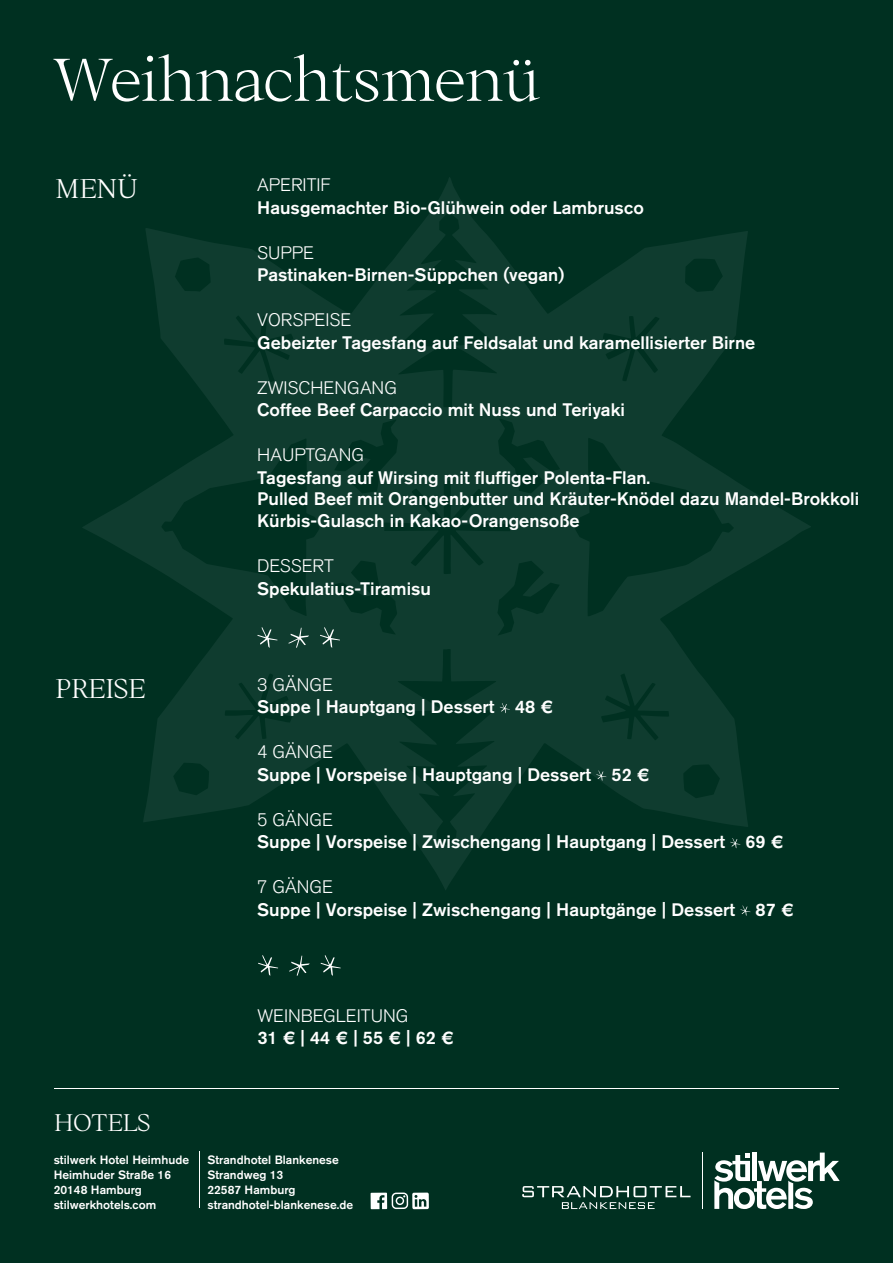
<style>
.page{position:relative;width:893px;height:1263px;background:#003021}
.page>*{position:absolute;margin:0;border:0;box-sizing:border-box;transform-origin:0 0}
.t1{font:300 60px "Ortica";color:#fff}
.t2{font:300 27px "Ortica";letter-spacing:-.01em;color:#fff}
.t3{font:300 24px "Ortica";color:#fff}
.t4{font:500 18px/21.8px "Akzidenz Grotesk BQ";color:#fff}
.t5{font:300 18px "Akzidenz Grotesk BQ";color:#fff}
.t6{font:500 12px/15px "Akzidenz Grotesk BQ";color:#fff}
</style>
<div class="page">
<svg style="left:83px;top:177px;width:728px;height:713px"></svg>
<svg style="left:500px;top:703px;width:10px;height:10px"></svg>
<svg style="left:596px;top:770px;width:10px;height:11px"></svg>
<svg style="left:730px;top:838px;width:10px;height:10px"></svg>
<svg style="left:740px;top:905px;width:10px;height:11px"></svg>
<svg style="left:371px;top:1192px;width:58px;height:17px"></svg>
<hr style="left:54px;top:1088px;width:785px;height:1px;background:#fff">
<hr style="left:199px;top:1152px;width:1px;height:56px;background:#fff">
<hr style="left:702px;top:1153px;width:1px;height:56px;background:#fff">
<svg style="left:257px;top:627px;width:20px;height:21px"></svg>
<svg style="left:288px;top:628px;width:21px;height:20px"></svg>
<svg style="left:320px;top:627px;width:20px;height:21px"></svg>
<svg style="left:258px;top:955px;width:20px;height:21px"></svg>
<svg style="left:289px;top:956px;width:21px;height:20px"></svg>
<svg style="left:321px;top:955px;width:20px;height:21px"></svg>
<svg style="left:522px;top:1186px;width:168px;height:23px"></svg>
<svg style="left:714px;top:1152px;width:126px;height:57px"></svg>
<div style="left:752px;top:1152px;width:5px;height:29px;background:#fff"></div>
<h1 class="t1" style="left:55px;top:44px;width:487px">Weihnachtsmenü</h1>
<h2 class="t2" style="left:55px;top:173px;width:84px">MENÜ</h2>
<h2 class="t2" style="left:55px;top:672px;width:92px">PREISE</h2>
<h3 class="t3" style="left:54px;top:1108px;width:98px">HOTELS</h3>
<p class="t5" style="left:257px;top:175px;width:75px">APERITIF</p>
<p class="t4" style="left:257px;top:196px;width:388px">Hausgemachter Bio-Glühwein oder Lambrusco</p>
<p class="t5" style="left:257px;top:242px;width:58px">SUPPE</p>
<p class="t4" style="left:257px;top:263px;width:308px">Pastinaken-Birnen-Süppchen (vegan)</p>
<p class="t5" style="left:257px;top:310px;width:96px">VORSPEISE</p>
<p class="t4" style="left:257px;top:331px;width:499px">Gebeizter Tagesfang auf Feldsalat und karamellisierter Birne</p>
<p class="t5" style="left:257px;top:377px;width:141px">ZWISCHENGANG</p>
<p class="t4" style="left:257px;top:398px;width:369px">Coffee Beef Carpaccio mit Nuss und Teriyaki</p>
<p class="t5" style="left:257px;top:445px;width:108px">HAUPTGANG</p>
<p class="t4" style="left:257px;top:466px;width:603px">Tagesfang auf Wirsing mit fluffiger Polenta-Flan.<br>Pulled Beef mit Orangenbutter und Kräuter-Knödel dazu Mandel-Brokkoli<br>Kürbis-Gulasch in Kakao-Orangensoße</p>
<p class="t5" style="left:257px;top:556px;width:78px">DESSERT</p>
<p class="t4" style="left:257px;top:577px;width:175px">Spekulatius-Tiramisu</p>
<p class="t5" style="left:257px;top:674px;width:77px">3 GÄNGE</p>
<p class="t4" style="left:257px;top:696px;width:297px">Suppe | Hauptgang | Dessert 48 €</p>
<p class="t5" style="left:257px;top:742px;width:77px">4 GÄNGE</p>
<p class="t4" style="left:257px;top:763px;width:394px">Suppe | Vorspeise | Hauptgang | Dessert 52 €</p>
<p class="t5" style="left:257px;top:809px;width:77px">5 GÄNGE</p>
<p class="t4" style="left:257px;top:831px;width:528px">Suppe | Vorspeise | Zwischengang | Hauptgang | Dessert 69 €</p>
<p class="t5" style="left:257px;top:877px;width:77px">7 GÄNGE</p>
<p class="t4" style="left:257px;top:898px;width:538px">Suppe | Vorspeise | Zwischengang | Hauptgänge | Dessert 87 €</p>
<p class="t5" style="left:257px;top:1005px;width:153px">WEINBEGLEITUNG</p>
<p class="t4" style="left:257px;top:1027px;width:198px">31 € | 44 € | 55 € | 62 €</p>
<p class="t6" style="left:54px;top:1152px;width:137px">stilwerk Hotel Heimhude<br>Heimhuder Straße 16<br>20148 Hamburg stilwerkhotels.com</p>
<p class="t6" style="left:207px;top:1152px;width:147px">Strandhotel Blankenese<br>Strandweg 13<br>22587 Hamburg strandhotel-blankenese.de</p>
</div>
